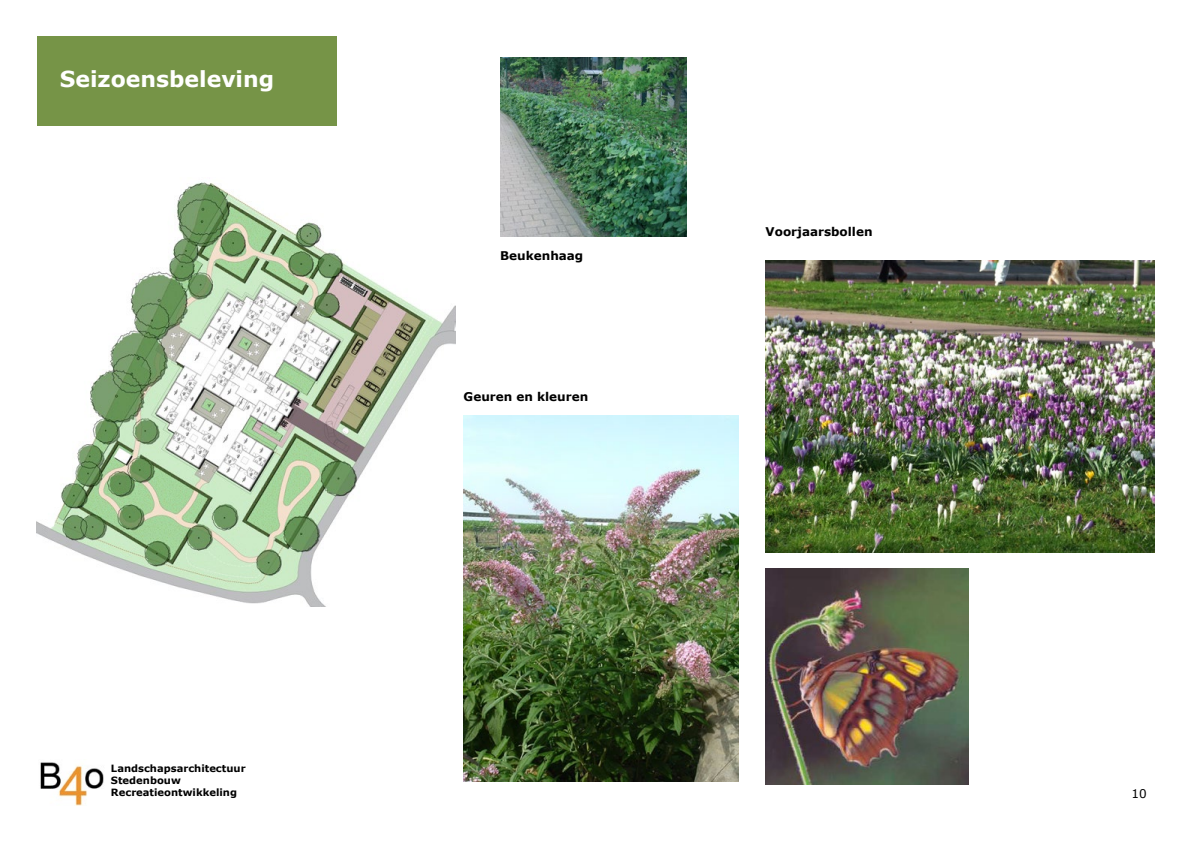
<style>
.page{position:relative;width:1191px;height:842px;background:#fff}
.page>*{position:absolute;margin:0;border:0;box-sizing:border-box;transform-origin:0 0}
.t1{font:700 22px "Verdana";color:#fff}
.t2{font:700 12px "Verdana";color:#000}
.t3{font:12px "Verdana";color:#000}
.t4{font:700 10px/12px "Verdana";color:#000}
</style>
<div class="page">
<img style="left:36px;top:182px;width:420px;height:425px">
<div style="left:37px;top:36px;width:299px;height:90px;background:#769447"></div>
<img style="left:40px;top:762px;width:64px;height:44px">
<img style="left:463px;top:415px;width:275px;height:366px">
<img style="left:765px;top:260px;width:390px;height:292px">
<img style="left:765px;top:568px;width:203px;height:217px">
<img style="left:500px;top:58px;width:187px;height:178px">
<h1 class="t1" style="left:60px;top:64px;width:216px">Seizoensbeleving</h1>
<p class="t4" style="left:111px;top:762px;width:136px">Landschapsarchitectuur<br>Stedenbouw<br>Recreatieontwikkeling</p>
<p class="t2" style="left:500px;top:247px;width:85px">Beukenhaag</p>
<p class="t2" style="left:463px;top:388px;width:126px">Geuren en kleuren</p>
<p class="t2" style="left:765px;top:223px;width:108px">Voorjaarsbollen</p>
<p class="t3" style="left:1131px;top:785px;width:17px">10</p>
</div>
